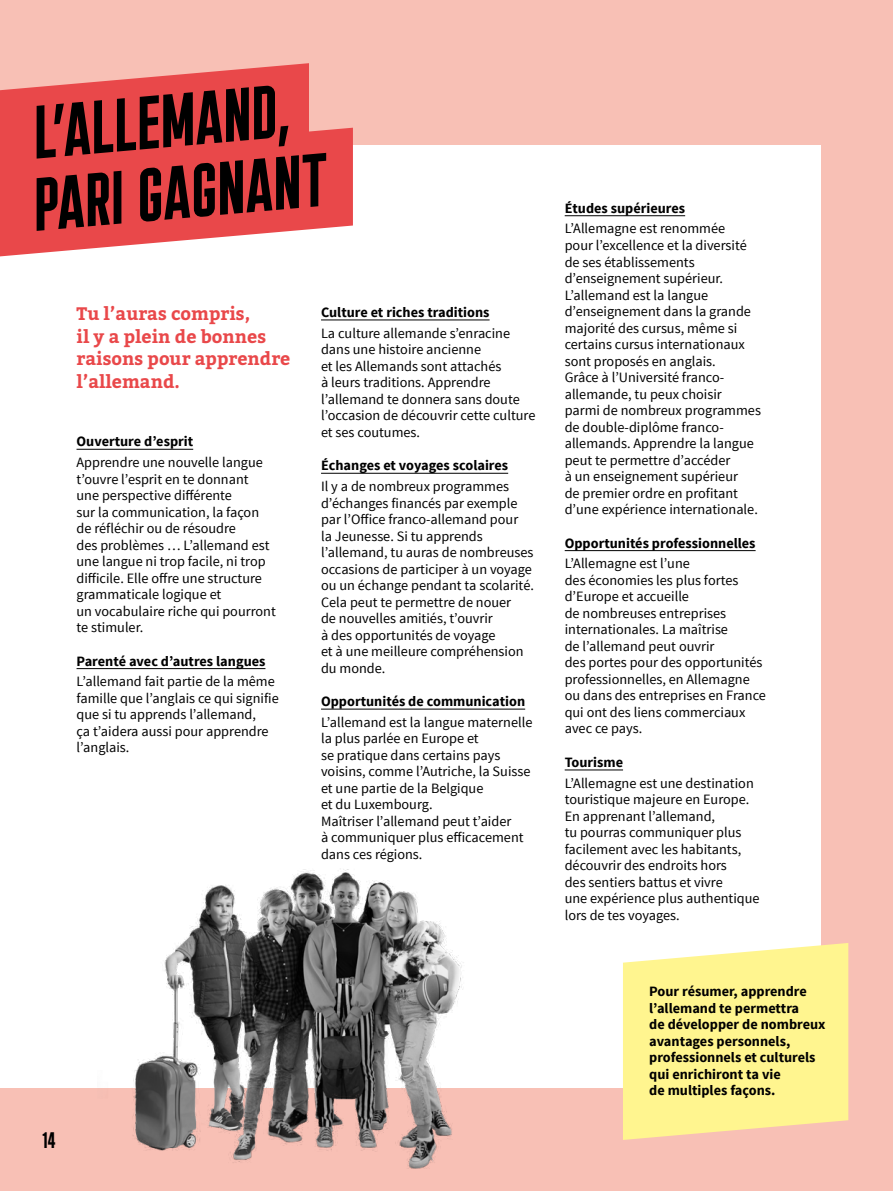
<style>
.page{position:relative;width:893px;height:1191px;background:#f8c0b5}
.page>*{position:absolute;margin:0;border:0;box-sizing:border-box;transform-origin:0 0}
.t1{font:75px/72px "Plaak 2 Griffon 42 Bold";color:#000}
.t2{font:22.5px "Plaak 2 Griffon 42 Bold";color:#000}
.t3{font:700 18px/22.5px "Bitter";color:#e9484a}
.t4{font:14.25px/16.5px "Source Sans Pro";color:#000}
.t5{font:700 14.25px/16.5px "Source Sans Pro";color:#000}
</style>
<div class="page">
<div style="left:0;top:145px;width:821px;height:942px;background:#fff"></div>
<hr style="left:77px;top:449px;width:116px;height:1px;background:#000">
<hr style="left:77px;top:668px;width:188px;height:1px;background:#000">
<hr style="left:321px;top:320px;width:169px;height:1px;background:#000">
<hr style="left:321px;top:473px;width:187px;height:1px;background:#000">
<hr style="left:321px;top:709px;width:204px;height:1px;background:#000">
<hr style="left:565px;top:215px;width:120px;height:1px;background:#000">
<hr style="left:565px;top:550px;width:191px;height:1px;background:#000">
<hr style="left:565px;top:769px;width:58px;height:1px;background:#000">
<svg style="left:0;top:63px;width:309px;height:65px"></svg>
<svg style="left:0;top:128px;width:353px;height:128px;background:#eb5d5f"></svg>
<svg style="left:623px;top:943px;width:225px;height:197px;background:#fef296"></svg>
<img style="left:98px;top:938px;width:90px;height:213px">
<img style="left:188px;top:868px;width:308px;height:301px">
<h1 class="t1" style="left:22px;top:98px;width:296px;rotate:-5deg">L’allemand, pari gagnant</h1>
<p class="t3" style="left:77px;top:303px;width:215px">Tu l’auras compris,<br>il y a plein de bonnes raisons pour apprendre l’allemand.</p>
<p class="t5" style="left:77px;top:434px;width:118px">Ouverture d’esprit</p>
<p class="t4" style="left:77px;top:454px;width:201px">Apprendre une nouvelle langue t’ouvre l’esprit en te donnant<br>une perspective différente<br>sur la communication, la façon de réfléchir ou de résoudre<br>des problèmes … L’allemand est une langue ni trop facile, ni trop difficile. Elle offre une structure grammaticale logique et<br>un vocabulaire riche qui pourront te stimuler.</p>
<p class="t5" style="left:77px;top:653px;width:190px">Parenté avec d’autres langues</p>
<p class="t4" style="left:77px;top:673px;width:204px">L’allemand fait partie de la même famille que l’anglais ce qui signifie que si tu apprends l’allemand,<br>ça t’aidera aussi pour apprendre l’anglais.</p>
<p class="t5" style="left:321px;top:304px;width:170px">Culture et riches traditions</p>
<p class="t4" style="left:321px;top:325px;width:216px">La culture allemande s’enracine dans une histoire ancienne<br>et les Allemands sont attachés<br>à leurs traditions. Apprendre l’allemand te donnera sans doute l’occasion de découvrir cette culture et ses coutumes.</p>
<p class="t5" style="left:321px;top:458px;width:189px">Échanges et voyages scolaires</p>
<p class="t4" style="left:321px;top:478px;width:214px">Il y a de nombreux programmes d’échanges financés par exemple par l’Office franco-allemand pour<br>la Jeunesse. Si tu apprends l’allemand, tu auras de nombreuses occasions de participer à un voyage ou un échange pendant ta scolarité.<br>Cela peut te permettre de nouer<br>de nouvelles amitiés, t’ouvrir<br>à des opportunités de voyage<br>et à une meilleure compréhension du monde.</p>
<p class="t5" style="left:321px;top:693px;width:206px">Opportunités de communication</p>
<p class="t4" style="left:321px;top:714px;width:213px">L’allemand est la langue maternelle la plus parlée en Europe et<br>se pratique dans certains pays voisins, comme l’Autriche, la Suisse et une partie de la Belgique<br>et du Luxembourg.<br>Maîtriser l’allemand peut t’aider<br>à communiquer plus efficacement dans ces régions.</p>
<h2 class="t2" style="left:43px;top:1129px;width:15px">14</h2>
<p class="t5" style="left:565px;top:200px;width:122px">Études supérieures</p>
<p class="t4" style="left:565px;top:221px;width:198px">L’Allemagne est renommée<br>pour l’excellence et la diversité de ses établissements d’enseignement supérieur.<br>L’allemand est la langue d’enseignement dans la grande majorité des cursus, même si certains cursus internationaux sont proposés en anglais.<br>Grâce à l’Université franco&shy;allemande, tu peux choisir<br>parmi de nombreux programmes de double-diplôme franco&shy;allemands. Apprendre la langue peut te permettre d’accéder<br>à un enseignement supérieur<br>de premier ordre en profitant d’une expérience internationale.</p>
<p class="t5" style="left:565px;top:535px;width:192px">Opportunités professionnelles</p>
<p class="t4" style="left:565px;top:555px;width:203px">L’Allemagne est l’une<br>des économies les plus fortes d’Europe et accueille<br>de nombreuses entreprises internationales. La maîtrise<br>de l’allemand peut ouvrir<br>des portes pour des opportunités professionnelles, en Allemagne ou dans des entreprises en France qui ont des liens commerciaux avec ce pays.</p>
<p class="t5" style="left:565px;top:754px;width:60px">Tourisme</p>
<p class="t4" style="left:565px;top:775px;width:196px">L’Allemagne est une destination touristique majeure en Europe.<br>En apprenant l’allemand,<br>tu pourras communiquer plus facilement avec les habitants, découvrir des endroits hors<br>des sentiers battus et vivre<br>une expérience plus authentique lors de tes voyages.</p>
<p class="t5" style="left:649px;top:983px;width:178px">Pour résumer, apprendre l’allemand te permettra<br>de développer de nombreux avantages personnels, professionnels et culturels qui enrichiront ta vie<br>de multiples façons.</p>
</div>
